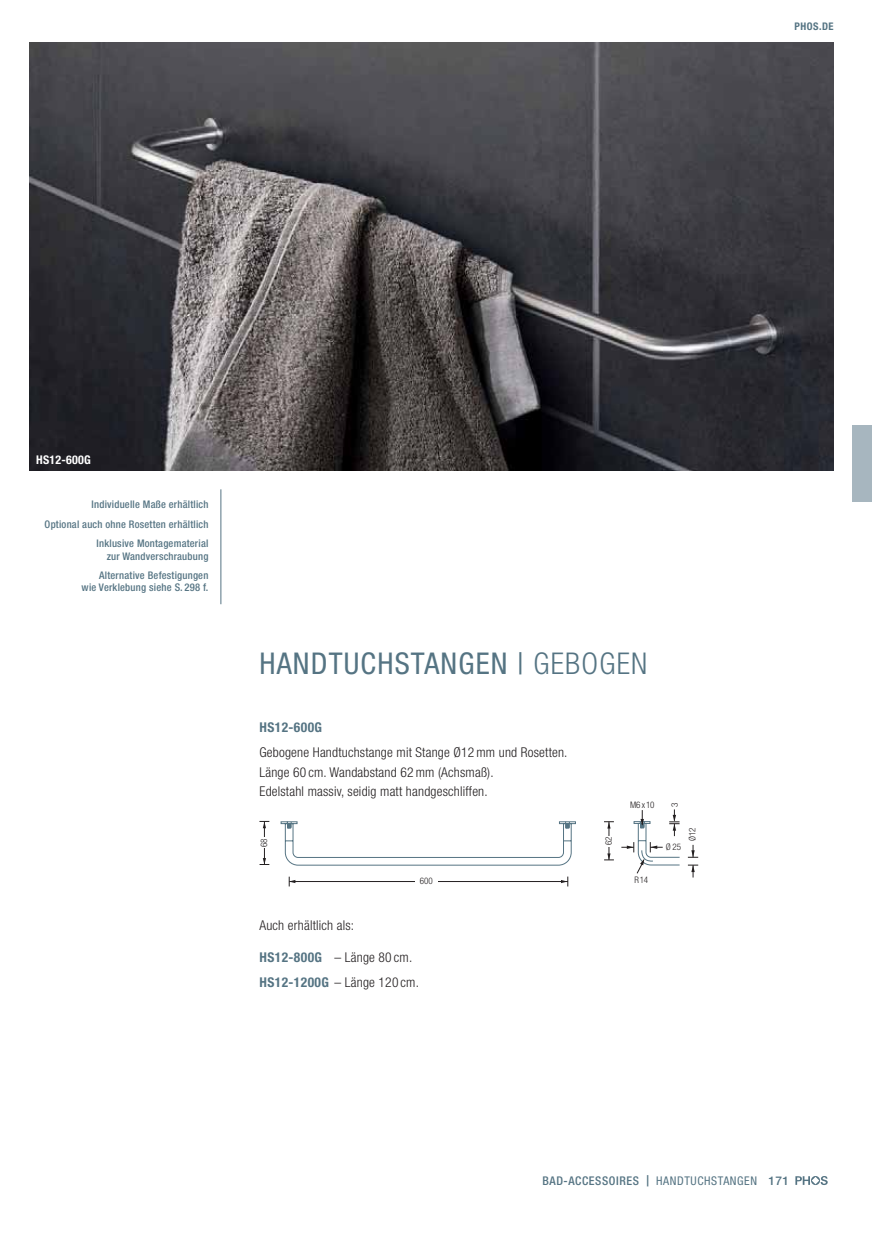
<style>
.page{position:relative;width:872px;height:1234px;background:#fff}
.page>*{position:absolute;margin:0;border:0;box-sizing:border-box;transform-origin:0 0}
.t1{font:condensed 30px "Helvetica Neue LT Std";letter-spacing:.04em;color:#557483}
.t2{font:300 condensed 13.5px/19.2px "Helvetica Neue LT Std";letter-spacing:.015em;color:#231f20}
.t3{font:700 condensed 13.5px "Helvetica Neue LT Std";letter-spacing:.03em;color:#557483}
.t4{font:500 condensed 12px "Helvetica Neue LT Std";letter-spacing:.05em;color:#557483}
.t5{font:700 condensed 12px "Helvetica Neue LT Std";letter-spacing:.02em;color:#fff}
.t6{font:500 12px "Helvetica Neue LT Std";color:#557483}
.t7{font:500 condensed 10.5px/19.2px "Helvetica Neue LT Std";letter-spacing:.02em;color:#557483;text-align:right}
.t8{font:700 condensed 10.5px "Helvetica Neue LT Std";letter-spacing:.05em;color:#557483}
.t9{font:300 condensed 9px "Helvetica Neue LT Std";color:#231f20}
.s1{font-size:10.65px}
.s2{font-weight:300}
.s3{font-weight:700;color:#557483}
.s4{font-stretch:normal;font-size:11.25px}
.s5{font-weight:400}
</style>
<div class="page">
<img style="left:30px;top:43px;width:803px;height:427px">
<hr style="left:289px;top:881px;width:279px;height:1px;background:#231f20">
<svg style="left:289px;top:876px;width:6px;height:10px"></svg>
<svg style="left:561px;top:876px;width:7px;height:10px"></svg>
<div style="left:415px;top:877px;width:22px;height:8px;background:#fff"></div>
<hr style="left:264px;top:821px;width:1px;height:43px;background:#231f20">
<svg style="left:259px;top:858px;width:10px;height:7px"></svg>
<svg style="left:259px;top:821px;width:10px;height:7px"></svg>
<div style="left:261px;top:837px;width:8px;height:10px;background:#fff"></div>
<svg style="left:280px;top:821px;width:296px;height:44px"></svg>
<svg style="left:688px;top:844px;width:10px;height:13px"></svg>
<svg style="left:688px;top:864px;width:10px;height:13px"></svg>
<hr style="left:608px;top:821px;width:1px;height:38px;background:#231f20">
<svg style="left:604px;top:853px;width:10px;height:7px"></svg>
<svg style="left:604px;top:821px;width:10px;height:7px"></svg>
<div style="left:605px;top:835px;width:9px;height:10px;background:#fff"></div>
<svg style="left:621px;top:809px;width:59px;height:64px"></svg>
<hr style="left:221px;top:489px;width:1px;height:115px;background:#557483">
<svg style="left:795px;top:1176px;width:32px;height:8px"></svg>
<div style="left:853px;top:425px;width:19px;height:77px;background:#a7b6bf"></div>
<p class="t8" style="left:794px;top:20px;width:41px">PHOS.DE</p>
<p class="t5" style="left:36px;top:452px;width:56px">HS12-600G</p>
<p class="t7" style="left:45px;top:496px;width:165px">Individuelle Maße erhältlich<br>Optional auch ohne Rosetten erhältlich<br>Inklusive Montagematerial</p>
<p class="t7" style="left:99px;top:547px;width:111px">zur Wandverschraubung<br>Alternative Befestigungen</p>
<p class="t7" style="left:82px;top:579px;width:128px">wie Verklebung <span class="s1">siehe S. 298 f.</span></p>
<h1 class="t1" style="left:259px;top:653px;width:389px">HANDTUCHSTANGEN | <span class="s2">GEBOGEN</span></h1>
<p class="t3" style="left:259px;top:719px;width:64px">HS12-600G</p>
<p class="t2" style="left:259px;top:744px;width:309px">Gebogene Handtuchstange mit Stange Ø12 mm und Rosetten.<br>Länge 60 cm. Wandabstand 62 mm (Achsmaß).<br>Edelstahl massiv, seidig matt handgeschliffen.</p>
<p class="t9" style="left:630px;top:801px;width:26px">M6 x 10</p>
<p class="t9" style="left:671px;top:806px;width:6px;rotate:-90deg">3</p>
<p class="t9" style="left:605px;top:845px;width:10px;rotate:-90deg">62</p>
<p class="t9" style="left:261px;top:847px;width:10px;rotate:-90deg">68</p>
<p class="t9" style="left:666px;top:843px;width:17px">Ø 25</p>
<p class="t9" style="left:689px;top:840px;width:15px;rotate:-90deg">Ø 12</p>
<p class="t9" style="left:420px;top:877px;width:14px">600</p>
<p class="t9" style="left:634px;top:876px;width:15px">R 14</p>
<p class="t2" style="left:259px;top:916px;width:96px">Auch erhältlich als:</p>
<p class="t2" style="left:259px;top:945px;width:161px;line-height:25.5px"><span class="s3">HS12-800G</span> – Länge 80 cm.<br><span class="s3">HS12-1200G</span> – Länge 120 cm.</p>
<p class="t4" style="left:542px;top:1176px;width:216px">BAD-ACCESSOIRES <span class="s4">|</span> <span class="s5">HANDTUCHSTANGEN</span></p>
<p class="t6" style="left:768px;top:1173px;width:22px">171</p>
</div>
